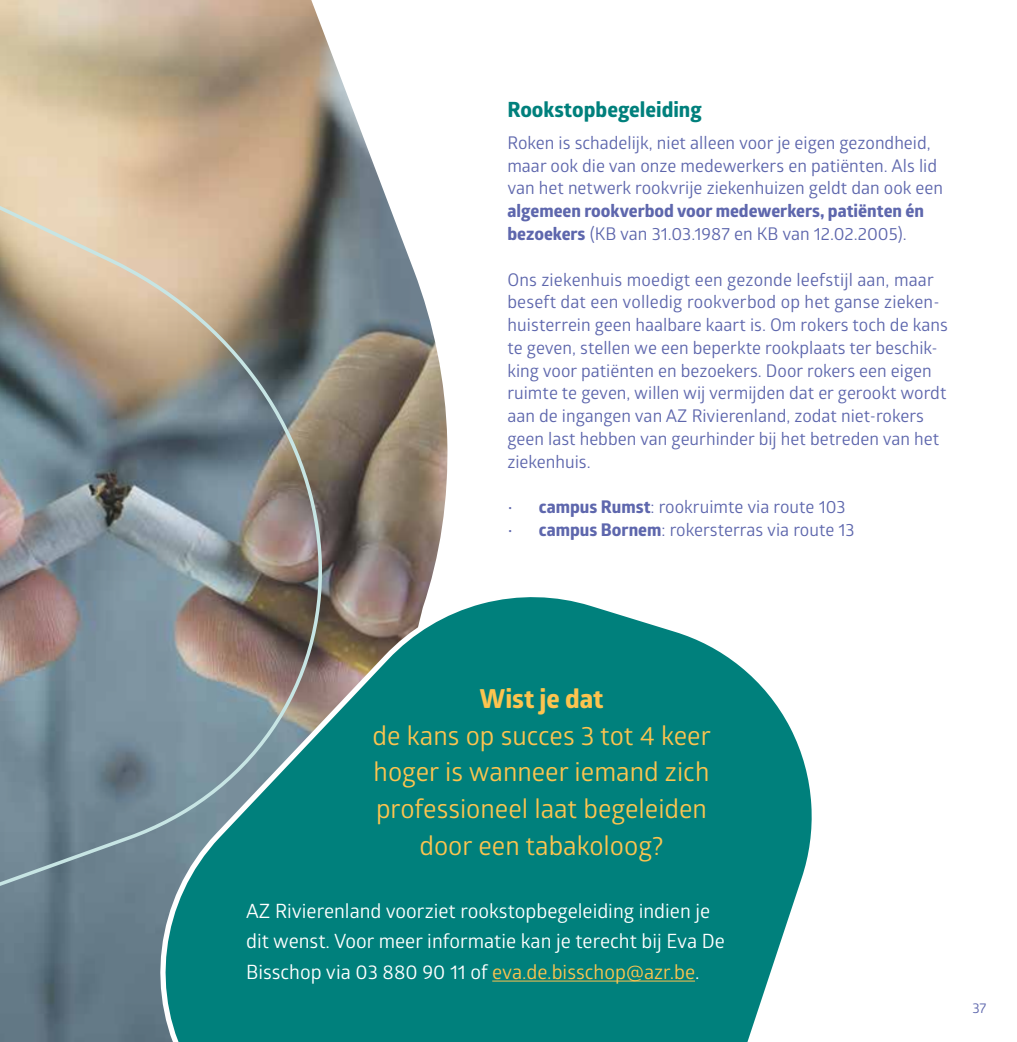
<style>
.page{position:relative;width:1017px;height:1042px;background:#fff}
.page>*{position:absolute;margin:0;border:0;box-sizing:border-box;transform-origin:0 0}
.t1{font:26.25px/36.8px "Glober";color:#fcc44f;text-align:center}
.t2{font:700 26.25px "Globerx";color:#fcc44f}
.t3{font:700 21px "Globerx";color:#00807c}
.t4{font:19.6px/30.6px "Glober";color:#fff}
.t5{font:17.5px/22.8px "Glober";color:#5e67ad}
.t6{font:700 17.5px "Globerx";color:#5e67ad}
.t7{font:14px "Glober";color:#5e67ad}
.s1{font-family:"Globerx";font-weight:700}
.s2{color:#fcc44f}
</style>
<div class="page">
<img style="left:322px;top:28px;width:126px;height:558px">
<svg style="left:322px;top:586px;width:490px;height:456px;background:#228e8a"></svg>
<img style="left:0;top:0;width:322px;height:1042px">
<hr style="left:492px;top:980px;width:203px;height:1px;background:#fcc44f">
<p class="t3" style="left:507px;top:95px;width:196px">Rookstopbegeleiding</p>
<p class="t5" style="left:507px;top:131px;width:437px">Roken is schadelijk, niet alleen voor je eigen gezondheid, maar ook die van onze medewerkers en patiënten. Als lid van het netwerk rookvrije ziekenhuizen geldt dan ook een</p>
<p class="t6" style="left:507px;top:198px;width:418px">algemeen rookverbod voor medewerkers, patiënten én</p>
<p class="t5" style="left:507px;top:222px;width:401px"><span class="s1">bezoekers</span> (KB van 31.03.1987 en KB van 12.02.2005).</p>
<p class="t5" style="left:507px;top:267px;width:442px">Ons ziekenhuis moedigt een gezonde leefstijl aan, maar beseft dat een volledig rookverbod op het ganse zieken&shy;huisterrein geen haalbare kaart is. Om rokers toch de kans te geven, stellen we een beperkte rookplaats ter beschik&shy;king voor patiënten en bezoekers. Door rokers een eigen ruimte te geven, willen wij vermijden dat er gerookt wordt aan de ingangen van AZ Rivierenland, zodat niet-rokers geen last hebben van geurhinder bij het betreden van het ziekenhuis.</p>
<p class="t5" style="left:507px;top:495px;width:340px">• <span class="s1">campus Rumst</span>: rookruimte via route 103</p>
<p class="t5" style="left:507px;top:517px;width:349px">• <span class="s1">campus Bornem</span>: rokersterras via route 13</p>
<h1 class="t2" style="left:479px;top:679px;width:126px">Wist je dat</h1>
<h1 class="t1" style="left:373px;top:716px;width:340px">de kans op succes 3 tot 4 keer hoger is wanneer iemand zich professioneel laat begeleiden door een tabakoloog?</h1>
<p class="t4" style="left:246px;top:895px;width:480px">AZ Rivierenland voorziet rookstopbegeleiding indien je dit wenst. Voor meer informatie kan je terecht bij Eva De<br>Bisschop via 03 880 90 11 of <span class="s2">eva.de.bisschop@azr.be</span>.</p>
<p class="t7" style="left:972px;top:998px;width:16px">37</p>
</div>
